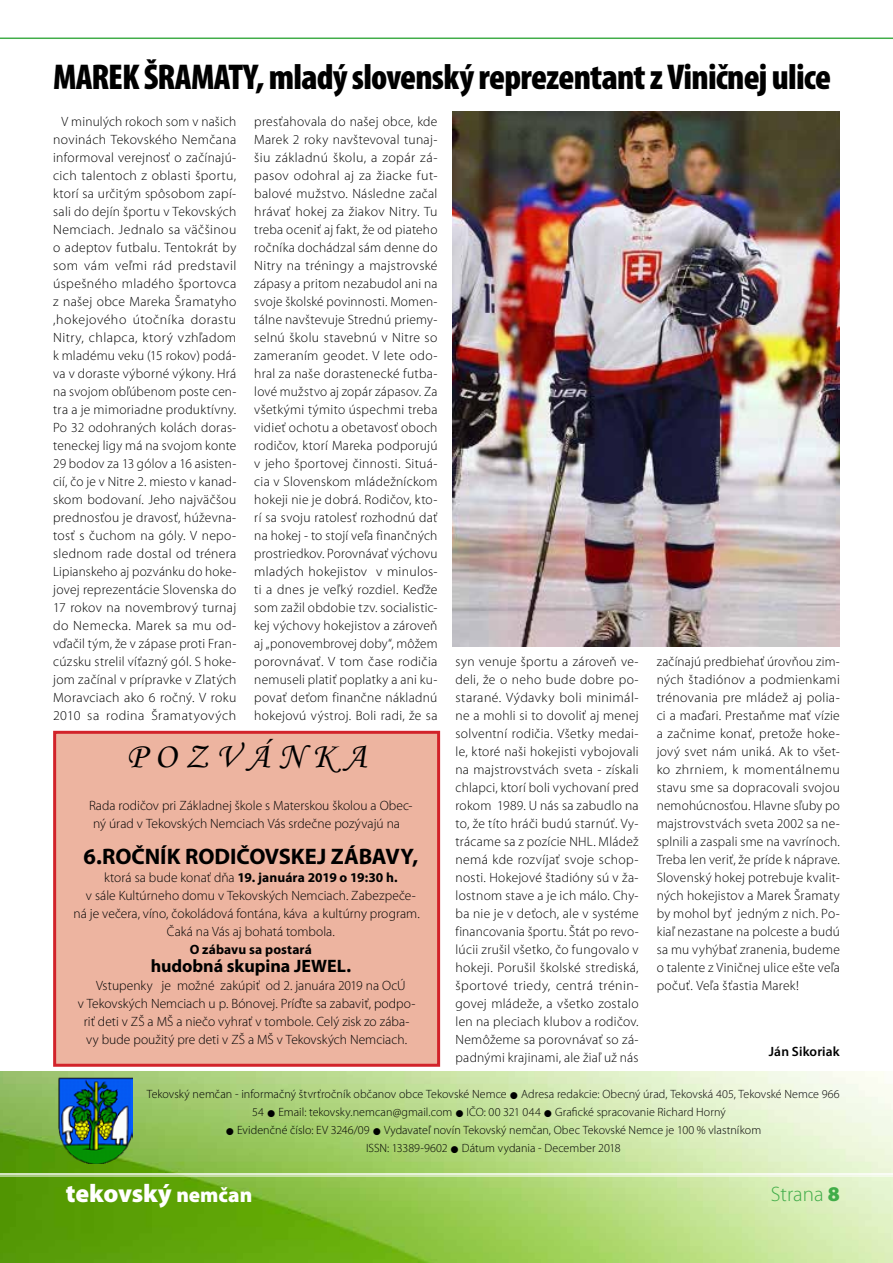
<style>
.page{position:relative;width:893px;height:1263px;background:#fff}
.page>*{position:absolute;margin:0;border:0;box-sizing:border-box;transform-origin:0 0}
.t1{font:900 condensed 36px "Mini Pro";letter-spacing:-.02em;color:#000}
.t2{font:36px "NK Monotype Corsiva";color:#000}
.t3{font:900 25.5px "Mini Pro";letter-spacing:-.005em;color:#fff}
.t4{font:700 22.5px "Mini Pro";letter-spacing:-.005em;color:#000}
.t5{font:300 21px "Mini Pro";color:#41ad49}
.t6{font:700 18px "Mini Pro";letter-spacing:-.005em;color:#000}
.t7{font:300 13.5px/18px "Mini Pro";letter-spacing:.005em;color:#000;text-align:justify}
.t8{font:700 13.5px "Mini Pro";letter-spacing:.005em;color:#000}
.t9{font:600 13.5px "Mini Pro";letter-spacing:.01em;color:#000}
.t10{font:300 12px/18px "Mini Pro";letter-spacing:.005em;color:#000}
.s1{font-weight:300}
.s2{font-size:21px}
.s3{font-weight:900}
</style>
<div class="page">
<img style="left:0;top:1071px;width:893px;height:192px">
<img style="left:58px;top:1077px;width:75px;height:86px">
<hr style="left:0;top:1173px;width:893px;height:2px;background:#fff">
<hr style="left:0;top:1176px;width:893px;height:1px;background:#fff">
<hr style="left:0;top:38px;width:893px;height:1px;background:#41ad49">
<div style="left:55px;top:732px;width:384px;height:333px;background:#edb4a0"></div>
<div style="left:53px;top:731px;width:387px;height:336px;border:3px solid #d2232a"></div>
<img style="left:453px;top:112px;width:387px;height:535px">
<h1 class="t1" style="left:53px;top:57px;width:779px">MAREK ŠRAMATY, mladý slovenský reprezentant z Viničnej ulice</h1>
<p class="t7" style="left:53px;top:113px;width:185px;text-indent:9px">V minulých rokoch som v našich novinách Tekovského Nemčana informoval verejnosť o začínajú&shy;cich talentoch z oblasti športu, ktorí sa určitým spôsobom zapí&shy;sali do dejín športu v Tekovských Nemciach. Jednalo sa väčšinou o adeptov futbalu. Tentokrát by som vám veľmi rád predstavil úspešného mladého športovca z našej obce Mareka Šramatyho ,hokejového útočníka dorastu Nitry, chlapca, ktorý vzhľadom k mladému veku (15 rokov) podá&shy;va v doraste výborné výkony. Hrá na svojom obľúbenom poste cen&shy;tra a je mimoriadne produktívny.<br>Po 32 odohraných kolách doras&shy;teneckej ligy má na svojom konte 29 bodov za 13 gólov a 16 asisten&shy;cií, čo je v Nitre 2. miesto v kanad&shy;skom bodovaní. Jeho najväčšou prednosťou je dravosť, húževna&shy;tosť s čuchom na góly. V nepo&shy;slednom rade dostal od trénera Lipianskeho aj pozvánku do hoke&shy;jovej reprezentácie Slovenska do 17 rokov na novembrový turnaj do Nemecka. Marek sa mu od&shy;vďačil tým, že v zápase proti Fran&shy;cúzsku strelil víťazný gól. S hoke&shy;jom začínal v prípravke v Zlatých Moravciach ako 6 ročný. V roku 2010 sa rodina Šramatyových</p>
<p class="t7" style="left:254px;top:113px;width:185px">presťahovala do našej obce, kde Marek 2 roky navštevoval tunaj&shy;šiu základnú školu, a zopár zá&shy;pasov odohral aj za žiacke fut&shy;balové mužstvo. Následne začal hrávať hokej za žiakov Nitry. Tu treba oceniť aj fakt, že od piateho ročníka dochádzal sám denne do Nitry na tréningy a majstrovské zápasy a pritom nezabudol ani na svoje školské povinnosti. Momen&shy;tálne navštevuje Strednú priemy&shy;selnú školu stavebnú v Nitre so zameraním geodet. V lete odo&shy;hral za naše dorastenecké futba&shy;lové mužstvo aj zopár zápasov. Za všetkými týmito úspechmi treba vidieť ochotu a obetavosť oboch rodičov, ktorí Mareka podporujú v jeho športovej činnosti. Situá&shy;cia v Slovenskom mládežníckom hokeji nie je dobrá. Rodičov, kto&shy;rí sa svoju ratolesť rozhodnú dať na hokej - to stojí veľa finančných prostriedkov. Porovnávať výchovu mladých hokejistov v minulos&shy;ti a dnes je veľký rozdiel. Keďže som zažil obdobie tzv. socialistic&shy;kej výchovy hokejistov a zároveň aj „ponovembrovej doby“, môžem porovnávať. V tom čase rodičia nemuseli platiť poplatky a ani ku&shy;povať deťom finančne nákladnú hokejovú výstroj. Boli radi, že sa</p>
<h1 class="t2" style="left:126px;top:734px;width:242px">P OZVÁ N K A</h1>
<p class="t7" style="left:93px;top:797px;width:321px;text-indent:-4px">Rada rodičov pri Základnej škole s Materskou školou a Obec&shy;ný úrad v Tekovských Nemciach Vás srdečne pozývajú na</p>
<h3 class="t4" style="left:84px;top:844px;width:336px">6.ROČNÍK RODIČOVSKEJ ZÁBAVY,</h3>
<p class="t8" style="left:104px;top:870px;width:295px"><span class="s1">ktorá sa bude konať dňa</span> 19. januára 2019 o 19:30 h.</p>
<p class="t7" style="left:86px;top:887px;width:331px">v sále Kultúrneho domu v Tekovských Nemciach. Zabezpeče-</p>
<p class="t7" style="left:74px;top:905px;width:348px">ná je večera, víno, čokoládová fontána, káva a kultúrny program.</p>
<p class="t7" style="left:167px;top:923px;width:169px">Čaká na Vás aj bohatá tombola.</p>
<p class="t8" style="left:190px;top:942px;width:124px">O zábavu sa postará</p>
<h3 class="t6" style="left:151px;top:956px;width:202px">hudobná skupina JEWEL.</h3>
<p class="t7" style="left:96px;top:977px;width:311px">Vstupenky je možné zakúpiť od 2. januára 2019 na OcÚ</p>
<p class="t7" style="left:78px;top:995px;width:339px">v Tekovských Nemciach u p. Bónovej. Príďte sa zabaviť, podpo-</p>
<p class="t7" style="left:84px;top:1013px;width:327px">riť deti v ZŠ a MŠ a niečo vyhrať v tombole. Celý zisk zo zába-</p>
<p class="t7" style="left:86px;top:1031px;width:322px">vy bude použitý pre deti v ZŠ a MŠ v Tekovských Nemciach.</p>
<p class="t7" style="left:455px;top:653px;width:185px">syn venuje športu a zároveň ve&shy;deli, že o neho bude dobre po&shy;starané. Výdavky boli minimál&shy;ne a mohli si to dovoliť aj menej solventní rodičia. Všetky medai&shy;le, ktoré naši hokejisti vybojovali na majstrovstvách sveta - získali chlapci, ktorí boli vychovaní pred rokom 1989. U nás sa zabudlo na to, že títo hráči budú starnúť. Vy&shy;trácame sa z pozície NHL. Mládež nemá kde rozvíjať svoje schop&shy;nosti. Hokejové štadióny sú v ža&shy;lostnom stave a je ich málo. Chy&shy;ba nie je v deťoch, ale v systéme financovania športu. Štát po revo&shy;lúcii zrušil všetko, čo fungovalo v hokeji. Porušil školské strediská, športové triedy, centrá trénin&shy;govej mládeže, a všetko zostalo len na pleciach klubov a rodičov.<br>Nemôžeme sa porovnávať so zá&shy;padnými krajinami, ale žiaľ už nás</p>
<p class="t7" style="left:657px;top:653px;width:185px">začínajú predbiehať úrovňou zim&shy;ných štadiónov a podmienkami trénovania pre mládež aj polia&shy;ci a maďari. Prestaňme mať vízie a začnime konať, pretože hoke&shy;jový svet nám uniká. Ak to všet&shy;ko zhrniem, k momentálnemu stavu sme sa dopracovali svojou nemohúcnosťou. Hlavne sľuby po majstrovstvách sveta 2002 sa ne&shy;splnili a zaspali sme na vavrínoch.<br>Treba len veriť, že príde k náprave.<br>Slovenský hokej potrebuje kvalit&shy;ných hokejistov a Marek Šramaty by mohol byť jedným z nich. Po&shy;kiaľ nezastane na polceste a budú sa mu vyhýbať zranenia, budeme o talente z Viničnej ulice ešte veľa počuť. Veľa šťastia Marek!</p>
<p class="t9" style="left:769px;top:1044px;width:72px">Ján Sikoriak</p>
<p class="t10" style="left:252px;top:1085px;width:589px;text-indent:-106px">Tekovský nemčan - informačný štvrťročník občanov obce Tekovské Nemce ● Adresa redakcie: Obecný úrad, Tekovská 405, Tekovské Nemce 966<br>54 ● Email: tekovsky.nemcan@gmail.com ● IČO: 00 321 044 ● Grafické spracovanie Richard Horný</p>
<p class="t10" style="left:225px;top:1121px;width:537px;text-align:center">● Evidenčné číslo: EV 3246/09 ● Vydavateľ novín Tekovský nemčan, Obec Tekovské Nemce je 100 % vlastníkom<br>ISSN: 13389-9602 ● Dátum vydania - December 2018</p>
<h2 class="t3" style="left:66px;top:1179px;width:188px">tekovský <span class="s2">nemčan</span></h2>
<h3 class="t5" style="left:771px;top:1182px;width:70px">Strana <span class="s3">8</span></h3>
</div>
